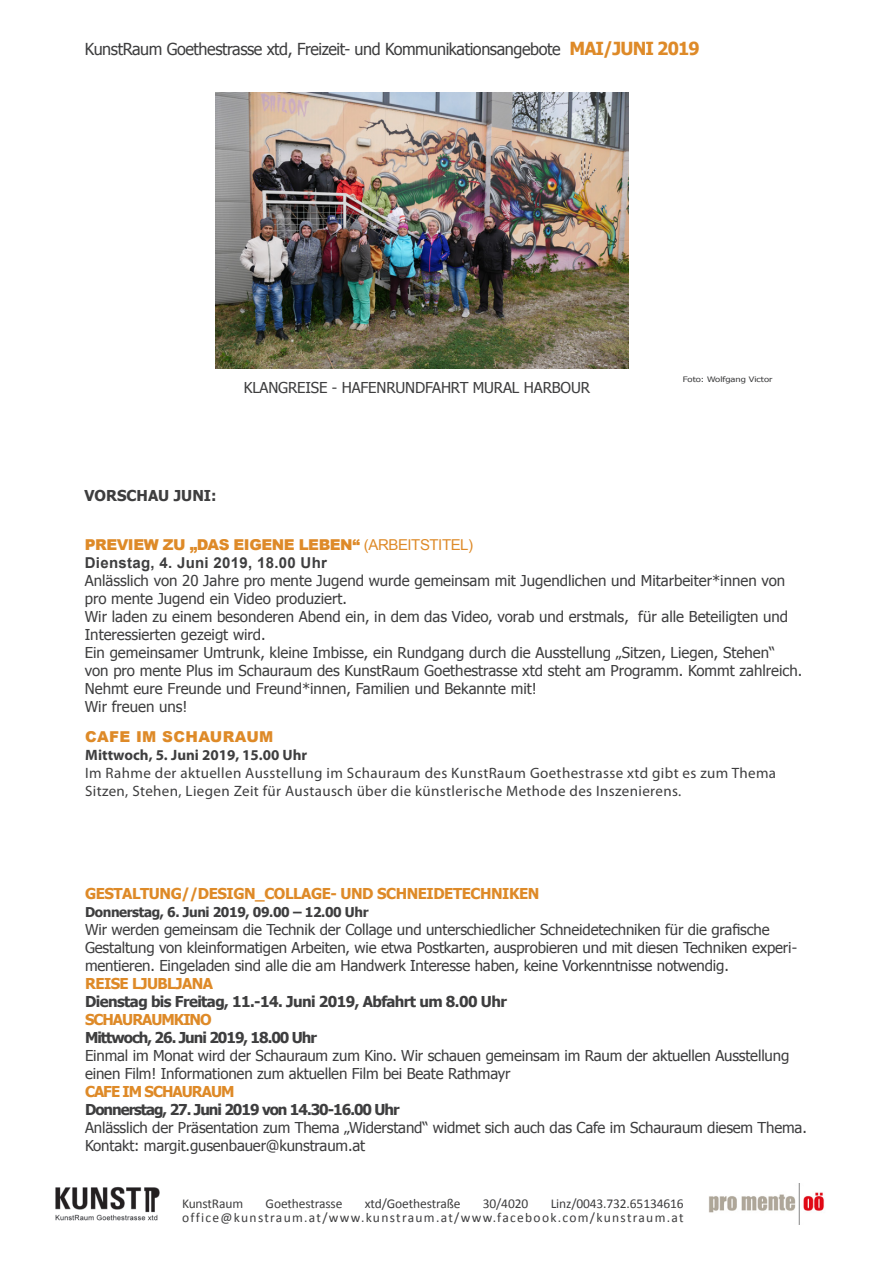
<style>
.page{position:relative;width:893px;height:1263px;background:#fff}
.page>*{position:absolute;margin:0;border:0;box-sizing:border-box;transform-origin:0 0}
.t1{font:16.5px "Tahoma";letter-spacing:-.025em;color:#3e3e3f}
.t2{font:15px/18px "Tahoma";letter-spacing:-.01em;color:#3e3e3f}
.t3{font:15px/18px "Myriad Pro";letter-spacing:.025em;color:#3e3e3f}
.t4{font:700 15px "Tahoma";letter-spacing:-.065em;color:#3e3e3f}
.t5{font:700 15px "Tahoma";letter-spacing:-.03em;color:#de8a28}
.t6{font:700 15px "Tahoma";letter-spacing:-.04em;color:#3e3e3f}
.t7{font:900 15px "Arial";letter-spacing:-.03em;color:#de8a28}
.t8{font:700 15px "Arial";letter-spacing:.02em;color:#3e3e3f}
.t9{font:700 15px "Myriad Pro";color:#3e3e3f}
.t10{font:700 15px "Tahoma";letter-spacing:-.065em;color:#de8a28}
.t11{font:900 15px "Arial";letter-spacing:.025em;color:#de8a28}
.t12{font:700 15px "Tahoma";color:#3e3e3f}
.t13{font:13.5px "Calibri";letter-spacing:-.01em;color:#3e3e3f}
.t14{font:13.5px "Calibri";letter-spacing:.095em;color:#3e3e3f}
.t15{font:700 13.5px "Tahoma";letter-spacing:-.03em;color:#3e3e3f}
.t16{font:7.5px "Tahoma";color:#3e3e3f;scale:1.25 1}
.s1{font-weight:700;font-size:18px;color:#de8a28}
.s2{font-weight:400}
</style>
<div class="page">
<img style="left:55px;top:1186px;width:105px;height:35px">
<img style="left:709px;top:1183px;width:115px;height:41px">
<img style="left:216px;top:93px;width:413px;height:276px">
<p class="t1" style="left:85px;top:38px;width:616px">KunstRaum Goethestrasse xtd, Freizeit- und Kommunikationsangebote <span class="s1">MAI/JUNI 2019</span></p>
<p class="t2" style="left:244px;top:378px;width:348px">KLANGREISE - HAFENRUNDFAHRT MURAL HARBOUR</p>
<p class="t12" style="left:85px;top:484px;width:134px">VORSCHAU JUNI:</p>
<p class="t16" style="left:683px;top:375px;width:73px">Foto: Wolfgang Victor</p>
<p class="t7" style="left:85px;top:533px;width:390px">PREVIEW ZU „DAS EIGENE LEBEN“ <span class="s2">(ARBEITSTITEL)</span></p>
<p class="t8" style="left:85px;top:552px;width:244px">Dienstag, 4. Juni 2019, 18.00 Uhr</p>
<p class="t2" style="left:85px;top:570px;width:702px">Anlässlich von 20 Jahre pro mente Jugend wurde gemeinsam mit Jugendlichen und Mitarbeiter*innen von pro mente Jugend ein Video produziert.</p>
<p class="t2" style="left:85px;top:606px;width:705px">Wir laden zu einem besonderen Abend ein, in dem das Video, vorab und erstmals, für alle Beteiligten und<br>Interessierten gezeigt wird.</p>
<p class="t2" style="left:85px;top:642px;width:719px">Ein gemeinsamer Umtrunk, kleine Imbisse, ein Rundgang durch die Ausstellung „Sitzen, Liegen, Stehen“ von pro mente Plus im Schauraum des KunstRaum Goethestrasse xtd steht am Programm. Kommt zahlreich.<br>Nehmt eure Freunde und Freund*innen, Familien und Bekannte mit!</p>
<p class="t2" style="left:85px;top:696px;width:104px">Wir freuen uns!</p>
<p class="t11" style="left:85px;top:726px;width:190px">CAFE IM SCHAURAUM</p>
<p class="t9" style="left:85px;top:745px;width:224px">Mittwoch, 5. Juni 2019, 15.00 Uhr</p>
<p class="t3" style="left:85px;top:764px;width:693px">Im Rahme der aktuellen Ausstellung im Schauraum des KunstRaum Goethestrasse xtd gibt es zum Thema<br>Sitzen, Stehen, Liegen Zeit für Austausch über die künstlerische Methode des Inszenierens.</p>
<p class="t5" style="left:85px;top:882px;width:456px">GESTALTUNG//DESIGN_COLLAGE- UND SCHNEIDETECHNIKEN</p>
<p class="t15" style="left:85px;top:902px;width:285px">Donnerstag, 6. Juni 2019, 09.00 – 12.00 Uhr</p>
<p class="t2" style="left:85px;top:919px;width:714px">Wir werden gemeinsam die Technik der Collage und unterschiedlicher Schneidetechniken für die grafische<br>Gestaltung von kleinformatigen Arbeiten, wie etwa Postkarten, ausprobieren und mit diesen Techniken experi&shy;mentieren. Eingeladen sind alle die am Handwerk Interesse haben, keine Vorkenntnisse notwendig.</p>
<p class="t5" style="left:85px;top:972px;width:130px">REISE LJUBLJANA</p>
<p class="t6" style="left:85px;top:990px;width:423px">Dienstag bis Freitag, 11.-14. Juni 2019, Abfahrt um 8.00 Uhr</p>
<p class="t10" style="left:85px;top:1008px;width:128px">SCHAURAUMKINO</p>
<p class="t4" style="left:85px;top:1026px;width:234px">Mittwoch, 26. Juni 2019, 18.00 Uhr</p>
<p class="t2" style="left:85px;top:1045px;width:706px">Einmal im Monat wird der Schauraum zum Kino. Wir schauen gemeinsam im Raum der aktuellen Ausstellung einen Film! Informationen zum aktuellen Film bei Beate Rathmayr</p>
<p class="t10" style="left:85px;top:1080px;width:151px">CAFE IM SCHAURAUM</p>
<p class="t4" style="left:85px;top:1098px;width:316px">Donnerstag, 27. Juni 2019 von 14.30-16.00 Uhr</p>
<p class="t2" style="left:85px;top:1117px;width:723px">Anlässlich der Präsentation zum Thema „Widerstand“ widmet sich auch das Cafe im Schauraum diesem Thema.<br>Kontakt: margit.gusenbauer@kunstraum.at</p>
<p class="t13" style="left:182px;top:1194px;width:63px">KunstRaum</p>
<p class="t13" style="left:266px;top:1194px;width:78px">Goethestrasse</p>
<p class="t13" style="left:365px;top:1194px;width:97px">xtd/Goethestraße</p>
<p class="t13" style="left:483px;top:1194px;width:47px">30/4020</p>
<p class="t13" style="left:551px;top:1194px;width:135px">Linz/0043.732.65134616</p>
<p class="t14" style="left:182px;top:1209px;width:503px">office@kunstraum.at/www.kunstraum.at/www.facebook.com/kunstraum.at</p>
</div>
